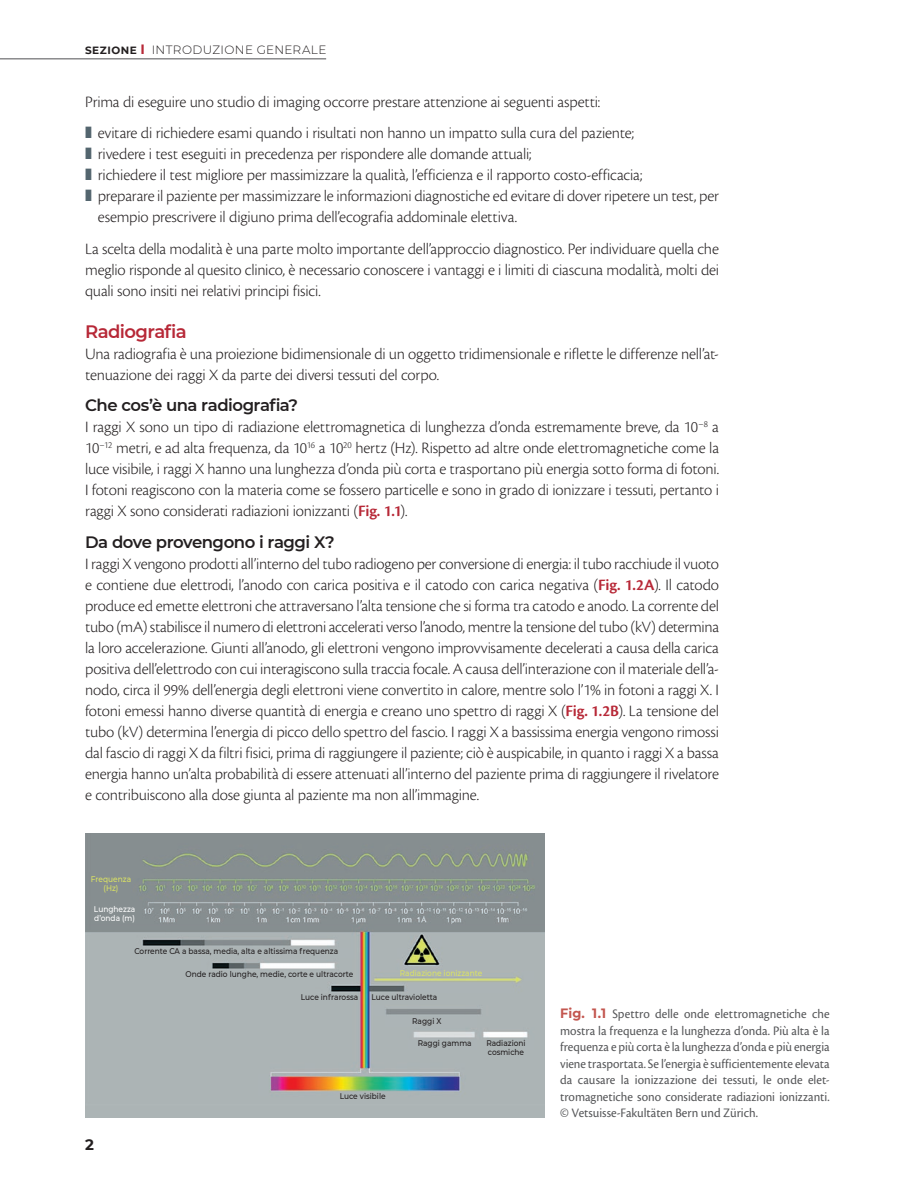
<style>
.page{position:relative;width:919px;height:1191px;background:#fff}
.page>*{position:absolute;margin:0;border:0;box-sizing:border-box;transform-origin:0 0}
.Title_2{font:600 18px "Montserrat";letter-spacing:-.03em;color:#b72837}
.Testo{font:300 16.5px/21px "Cronos Pro";letter-spacing:-.01em;color:#231f20}
.Testo__7pt{font:300 16.5px/21px "Cronos Pro";letter-spacing:-.01em;color:#231f20;text-align:justify}
.Title_3{font:600 16.5px "Montserrat";letter-spacing:-.03em;color:#231f20}
.t1{font:700 15px "Montserrat";color:#231f20}
.Dida{font:13.5px/16.5px "Cronos Pro";letter-spacing:-.005em;color:#57585a;text-align:justify;scale:.95 1}
.t2{font:300 12px "Montserrat";letter-spacing:.035em;color:#231f20}
.figura_scritte{font:500 8.25px/9px "Montserrat";color:#231f20;scale:.9 1}
.figura_scritte-2{font:500 8.25px "Montserrat";color:#dae263;scale:.9 1}
.figura_scritte-3{font:500 8.25px/9px "Montserrat";color:#fff;scale:.9 1}
.s1{font-weight:700;font-size:10.5px}
.s2{font-weight:700;font-size:13.5px;color:#b72837}
.s3{color:#53656e}
.s4{font-weight:600;color:#b72837}
.s5{font-family:"Montserrat";font-weight:700;color:#c3564f}
</style>
<div class="page">
<hr style="left:0;top:58px;width:326px;height:1px;background:#636366">
<img style="left:85px;top:833px;width:459px;height:284px">
<p class="t2" style="left:85px;top:42px;width:243px"><span class="s1">SEZIONE</span> <span class="s2">I</span> INTRODUZIONE GENERALE</p>
<p class="Testo" style="left:85px;top:91px;width:516px">Prima di eseguire uno studio di imaging occorre prestare attenzione ai seguenti aspetti:</p>
<p class="Testo" style="left:85px;top:122px;width:550px"><span class="s3">❚</span> evitare di richiedere esami quando i risultati non hanno un impatto sulla cura del paziente;</p>
<p class="Testo" style="left:85px;top:143px;width:448px"><span class="s3">❚</span> rivedere i test eseguiti in precedenza per rispondere alle domande attuali;</p>
<p class="Testo" style="left:85px;top:164px;width:558px"><span class="s3">❚</span> richiedere il test migliore per massimizzare la qualità, l’efficienza e il rapporto costo-efficacia;</p>
<p class="Testo" style="left:98px;top:185px;width:622px;text-indent:-13px"><span class="s3">❚</span> preparare il paziente per massimizzare le informazioni diagnostiche ed evitare di dover ripetere un test, per esempio prescrivere il digiuno prima dell’ecografia addominale elettiva.</p>
<p class="Testo__7pt" style="left:85px;top:238px;width:635px">La scelta della modalità è una parte molto importante dell’approccio diagnostico. Per individuare quella che meglio risponde al quesito clinico, è necessario conoscere i vantaggi e i limiti di ciascuna modalità, molti dei quali sono insiti nei relativi principi fisici.</p>
<p class="Title_2" style="left:85px;top:318px;width:103px">Radiografia</p>
<p class="Testo" style="left:85px;top:343px;width:635px">Una radiografia è una proiezione bidimensionale di un oggetto tridimensionale e riflette le differenze nell’at&shy;tenuazione dei raggi X da parte dei diversi tessuti del corpo.</p>
<p class="Title_3" style="left:85px;top:393px;width:214px">Che cos’è una radiografia?</p>
<p class="Testo" style="left:85px;top:416px;width:635px;text-align:justify">I raggi X sono un tipo di radiazione elettromagnetica di lunghezza d’onda estremamente breve, da 10<sup>–8</sup> a 10<sup>–12</sup> metri, e ad alta frequenza, da 10<sup>16</sup> a 10<sup>20</sup> hertz (Hz). Rispetto ad altre onde elettromagnetiche come la luce visibile, i raggi X hanno una lunghezza d’onda più corta e trasportano più energia sotto forma di fotoni.<br>I fotoni reagiscono con la materia come se fossero particelle e sono in grado di ionizzare i tessuti, pertanto i raggi X sono considerati radiazioni ionizzanti (<span class="s4">Fig. 1.1</span>).</p>
<p class="Title_3" style="left:85px;top:530px;width:251px">Da dove provengono i raggi X?</p>
<p class="Testo" style="left:85px;top:553px;width:635px;text-align:justify">I raggi X vengono prodotti all’interno del tubo radiogeno per conversione di energia: il tubo racchiude il vuoto e contiene due elettrodi, l’anodo con carica positiva e il catodo con carica negativa (<span class="s4">Fig. 1.2A</span>). Il catodo produce ed emette elettroni che attraversano l’alta tensione che si forma tra catodo e anodo. La corrente del tubo (mA) stabilisce il numero di elettroni accelerati verso l’anodo, mentre la tensione del tubo (kV) determina la loro accelerazione. Giunti all’anodo, gli elettroni vengono improvvisamente decelerati a causa della carica positiva dell’elettrodo con cui interagiscono sulla traccia focale. A causa dell’interazione con il materiale dell’a&shy;nodo, circa il 99% dell’energia degli elettroni viene convertito in calore, mentre solo l’1% in fotoni a raggi X. I fotoni emessi hanno diverse quantità di energia e creano uno spettro di raggi X (<span class="s4">Fig. 1.2B</span>). La tensione del tubo (kV) determina l’energia di picco dello spettro del fascio. I raggi X a bassissima energia vengono rimossi dal fascio di raggi X da filtri fisici, prima di raggiungere il paziente; ciò è auspicabile, in quanto i raggi X a bassa energia hanno un’alta probabilità di essere attenuati all’interno del paziente prima di raggiungere il rivelatore e contribuiscono alla dose giunta al paziente ma non all’immagine.</p>
<p class="figura_scritte-2" style="left:91px;top:873px;width:46px">Frequenza</p>
<p class="figura_scritte-2" style="left:104px;top:882px;width:18px">(Hz)</p>
<p class="figura_scritte-3" style="left:94px;top:904px;width:47px">Lunghezza d’onda (m)</p>
<p class="t1" style="left:85px;top:1134px;width:10px">2</p>
<p class="figura_scritte" style="left:134px;top:946px;width:228px">Corrente CA a bassa, media, alta e altissima frequenza</p>
<p class="figura_scritte" style="left:185px;top:969px;width:188px">Onde radio lunghe, medie, corte e ultracorte</p>
<p class="figura_scritte-2" style="left:400px;top:967px;width:93px">Radiazione ionizzante</p>
<p class="figura_scritte" style="left:301px;top:992px;width:65px">Luce infrarossa</p>
<p class="figura_scritte" style="left:371px;top:992px;width:75px">Luce ultravioletta</p>
<p class="figura_scritte" style="left:412px;top:1016px;width:34px">Raggi X</p>
<p class="figura_scritte" style="left:418px;top:1038px;width:61px">Raggi gamma</p>
<p class="figura_scritte" style="left:486px;top:1038px;width:45px">Radiazioni cosmiche</p>
<p class="figura_scritte" style="left:340px;top:1090px;width:52px">Luce visibile</p>
<p class="Dida" style="left:560px;top:1006px;width:285px"><span class="s5">Fig. 1.1</span> Spettro delle onde elettromagnetiche che mostra la frequenza e la lunghezza d’onda. Più alta è la frequenza e più corta è la lunghezza d’onda e più energia viene trasportata. Se l’energia è sufficientemente elevata da causare la ionizzazione dei tessuti, le onde elet&shy;tromagnetiche sono considerate radiazioni ionizzanti. © Vetsuisse-Fakultäten Bern und Zürich.</p>
</div>
